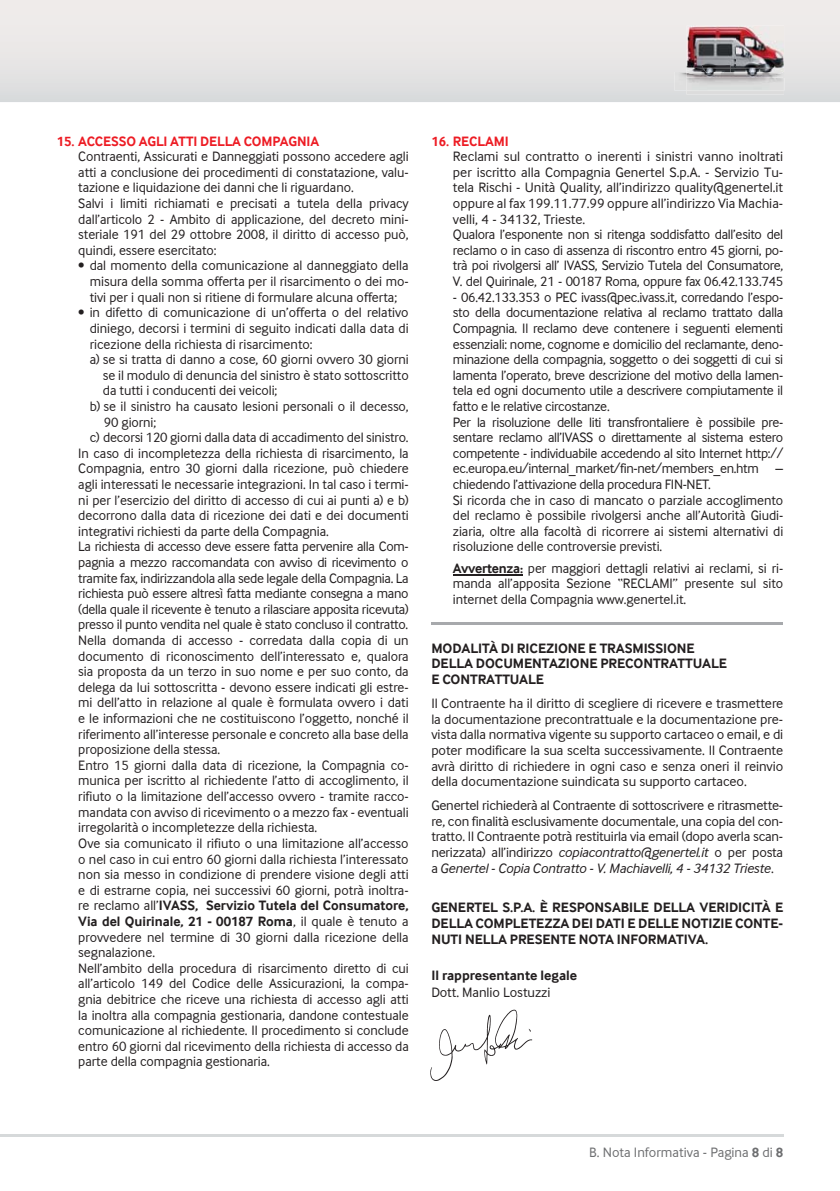
<style>
.page{position:relative;width:840px;height:1191px;background:#fff}
.page>*{position:absolute;margin:0;border:0;box-sizing:border-box;transform-origin:0 0}
.t1{font:14px/15.6px "Inter Face Da Ma";letter-spacing:-.005em;color:#231f20;text-align:justify}
.t2{font:700 14px/15.6px "Inter Face Da Ma";letter-spacing:-.005em;color:#231f20}
.t3{font:700 14px "Inter Face Da Ma";letter-spacing:-.005em;color:#ed1c24}
.t4{font:14px "Inter Face Da Ma";color:#6d6e70}
.s1{font-size:13px}
.s2{font-weight:400}
.s3{font-weight:700}
.s4{font-style:italic}
</style>
<div class="page">
<svg style="left:0;top:0;width:839px;height:102px;background:#e7e5e5"></svg>
<hr style="left:0;top:1134px;width:782px;height:2px;background:#d6d9da">
<img style="left:674px;top:72px;width:110px;height:18px">
<img style="left:686px;top:90px;width:97px;height:4px">
<img style="left:686px;top:78px;width:97px;height:12px">
<img style="left:686px;top:26px;width:97px;height:52px">
<img style="left:701px;top:65px;width:29px;height:3px">
<img style="left:686px;top:69px;width:96px;height:6px">
<svg style="left:702px;top:68px;width:28px;height:5px"></svg>
<hr style="left:431px;top:622px;width:351px;height:2px;background:#a7a9ac">
<hr style="left:452px;top:574px;width:70px;height:1px;background:#231f20">
<img style="left:430px;top:1009px;width:103px;height:72px">
<p class="t3" style="left:57px;top:133px;width:264px">15. ACCESSO AGLI ATTI DELLA COMPAGNIA</p>
<p class="t1" style="left:78px;top:149px;width:332px;text-align:left">Contraenti, Assicurati e Danneggiati possono accedere agli atti a conclusione dei procedimenti di constatazione, valu&shy;tazione e liquidazione dei danni che li riguardano.<br>Salvi i limiti richiamati e precisati a tutela della privacy dall’articolo 2 - Ambito di applicazione, del decreto mini&shy;steriale 191 del 29 ottobre 2008, il diritto di accesso può, quindi, essere esercitato:</p>
<p class="t1" style="left:90px;top:258px;width:320px;text-indent:-11px"><span class="s1">•</span> dal momento della comunicazione al danneggiato della misura della somma offerta per il risarcimento o dei mo&shy;tivi per i quali non si ritiene di formulare alcuna offerta;</p>
<p class="t1" style="left:78px;top:305px;width:331px"><span class="s1">•</span> in difetto di comunicazione di un’offerta o del relativo</p>
<p class="t1" style="left:90px;top:320px;width:320px">diniego, decorsi i termini di seguito indicati dalla data di</p>
<p class="t1" style="left:90px;top:336px;width:224px">ricezione della richiesta di risarcimento:</p>
<p class="t1" style="left:90px;top:351px;width:320px">a) se si tratta di danno a cose, 60 giorni ovvero 30 giorni</p>
<p class="t1" style="left:103px;top:367px;width:307px">se il modulo di denuncia del sinistro è stato sottoscritto</p>
<p class="t1" style="left:103px;top:383px;width:176px">da tutti i conducenti dei veicoli;</p>
<p class="t1" style="left:90px;top:398px;width:320px">b) se il sinistro ha causato lesioni personali o il decesso,</p>
<p class="t1" style="left:104px;top:414px;width:54px">90 giorni;</p>
<p class="t1" style="left:90px;top:429px;width:320px">c) decorsi 120 giorni dalla data di accadimento del sinistro.</p>
<p class="t1" style="left:78px;top:445px;width:332px">In caso di incompletezza della richiesta di risarcimento, la</p>
<p class="t1" style="left:78px;top:461px;width:332px">Compagnia, entro 30 giorni dalla ricezione, può chiedere</p>
<p class="t1" style="left:78px;top:476px;width:332px">agli interessati le necessarie integrazioni. In tal caso i termi-</p>
<p class="t1" style="left:78px;top:492px;width:332px">ni per l’esercizio del diritto di accesso di cui ai punti a) e b)</p>
<p class="t1" style="left:78px;top:507px;width:332px">decorrono dalla data di ricezione dei dati e dei documenti</p>
<p class="t1" style="left:78px;top:523px;width:252px">integrativi richiesti da parte della Compagnia.</p>
<p class="t1" style="left:78px;top:539px;width:332px">La richiesta di accesso deve essere fatta pervenire alla Com-</p>
<p class="t1" style="left:78px;top:554px;width:331px">pagnia a mezzo raccomandata con avviso di ricevimento o</p>
<p class="t1" style="left:78px;top:570px;width:331px">tramite fax, indirizzandola alla sede legale della Compagnia. La</p>
<p class="t1" style="left:78px;top:585px;width:331px">richiesta può essere altresì fatta mediante consegna a mano</p>
<p class="t1" style="left:78px;top:601px;width:332px">(della quale il ricevente è tenuto a rilasciare apposita ricevuta)</p>
<p class="t1" style="left:78px;top:617px;width:331px">presso il punto vendita nel quale è stato concluso il contratto.</p>
<p class="t1" style="left:78px;top:632px;width:332px">Nella domanda di accesso - corredata dalla copia di un</p>
<p class="t1" style="left:78px;top:648px;width:332px">documento di riconoscimento dell’interessato e, qualora</p>
<p class="t1" style="left:78px;top:663px;width:332px">sia proposta da un terzo in suo nome e per suo conto, da</p>
<p class="t1" style="left:78px;top:679px;width:331px">delega da lui sottoscritta - devono essere indicati gli estre-</p>
<p class="t1" style="left:78px;top:695px;width:331px">mi dell’atto in relazione al quale è formulata ovvero i dati</p>
<p class="t1" style="left:78px;top:710px;width:332px">e le informazioni che ne costituiscono l’oggetto, nonché il</p>
<p class="t1" style="left:78px;top:726px;width:332px">riferimento all’interesse personale e concreto alla base della</p>
<p class="t1" style="left:78px;top:741px;width:143px">proposizione della stessa.</p>
<p class="t1" style="left:78px;top:757px;width:332px">Entro 15 giorni dalla data di ricezione, la Compagnia co-</p>
<p class="t1" style="left:78px;top:773px;width:332px">munica per iscritto al richiedente l’atto di accoglimento, il</p>
<p class="t1" style="left:78px;top:788px;width:331px">rifiuto o la limitazione dell’accesso ovvero - tramite racco-</p>
<p class="t1" style="left:78px;top:804px;width:332px">mandata con avviso di ricevimento o a mezzo fax - eventuali</p>
<p class="t1" style="left:78px;top:819px;width:240px">irregolarità o incompletezze della richiesta.</p>
<p class="t1" style="left:78px;top:835px;width:331px">Ove sia comunicato il rifiuto o una limitazione all’accesso</p>
<p class="t1" style="left:78px;top:851px;width:331px">o nel caso in cui entro 60 giorni dalla richiesta l’interessato</p>
<p class="t1" style="left:78px;top:866px;width:331px">non sia messo in condizione di prendere visione degli atti</p>
<p class="t1" style="left:78px;top:882px;width:331px">e di estrarne copia, nei successivi 60 giorni, potrà inoltra-</p>
<p class="t2" style="left:78px;top:897px;width:331px"><span class="s2">re reclamo all’</span>IVASS, Servizio Tutela del Consumatore,</p>
<p class="t2" style="left:78px;top:913px;width:331px">Via del Quirinale, 21 - 00187 Roma<span class="s2">, il quale è tenuto a</span></p>
<p class="t1" style="left:78px;top:929px;width:332px">provvedere nel termine di 30 giorni dalla ricezione della</p>
<p class="t1" style="left:78px;top:944px;width:78px">segnalazione.</p>
<p class="t1" style="left:78px;top:960px;width:332px">Nell’ambito della procedura di risarcimento diretto di cui</p>
<p class="t1" style="left:78px;top:975px;width:332px">all’articolo 149 del Codice delle Assicurazioni, la compa-</p>
<p class="t1" style="left:78px;top:991px;width:332px">gnia debitrice che riceve una richiesta di accesso agli atti</p>
<p class="t1" style="left:78px;top:1007px;width:332px">la inoltra alla compagnia gestionaria, dandone contestuale</p>
<p class="t1" style="left:78px;top:1022px;width:332px">comunicazione al richiedente. Il procedimento si conclude</p>
<p class="t1" style="left:78px;top:1038px;width:332px">entro 60 giorni dal ricevimento della richiesta di accesso da</p>
<p class="t1" style="left:78px;top:1053px;width:193px">parte della compagnia gestionaria.</p>
<p class="t3" style="left:431px;top:133px;width:79px">16. RECLAMI</p>
<p class="t1" style="left:452px;top:149px;width:332px;text-align:left">Reclami sul contratto o inerenti i sinistri vanno inoltrati per iscritto alla Compagnia Genertel S.p.A. - Servizio Tu&shy;tela Rischi - Unità Quality, all’indirizzo quality@genertel.it oppure al fax 199.11.77.99 oppure all’indirizzo Via Machia&shy;velli, 4 - 34132, Trieste.<br>Qualora l’esponente non si ritenga soddisfatto dall’esito del reclamo o in caso di assenza di riscontro entro 45 giorni, po&shy;trà poi rivolgersi all’ IVASS, Servizio Tutela del Consumatore, V. del Quirinale, 21 - 00187 Roma, oppure fax 06.42.133.745</p>
<p class="t1" style="left:452px;top:289px;width:332px;text-align:left">- 06.42.133.353 o PEC ivass@pec.ivass.it, corredando l’espo&shy;sto della documentazione relativa al reclamo trattato dalla Compagnia. Il reclamo deve contenere i seguenti elementi essenziali: nome, cognome e domicilio del reclamante, deno&shy;minazione della compagnia, soggetto o dei soggetti di cui si lamenta l’operato, breve descrizione del motivo della lamen&shy;tela ed ogni documento utile a descrivere compiutamente il fatto e le relative circostanze.<br>Per la risoluzione delle liti transfrontaliere è possibile pre&shy;sentare reclamo all’IVASS o direttamente al sistema estero competente - individuabile accedendo al sito Internet http:// ec.europa.eu/internal_market/fin-net/members_en.htm – chiedendo l’attivazione della procedura FIN-NET.<br>Si ricorda che in caso di mancato o parziale accoglimento del reclamo è possibile rivolgersi anche all’Autorità Giudi&shy;ziaria, oltre alla facoltà di ricorrere ai sistemi alternativi di risoluzione delle controversie previsti.</p>
<p class="t1" style="left:452px;top:560px;width:331px"><span class="s3">Avvertenza:</span> per maggiori dettagli relativi ai reclami, si ri&shy;manda all’apposita Sezione “RECLAMI” presente sul sito internet della Compagnia www.genertel.it.</p>
<p class="t2" style="left:431px;top:640px;width:297px">MODALITÀ DI RICEZIONE E TRASMISSIONE<br>DELLA DOCUMENTAZIONE PRECONTRATTUALE<br>E CONTRATTUALE</p>
<p class="t1" style="left:431px;top:695px;width:353px">Il Contraente ha il diritto di scegliere di ricevere e trasmettere la documentazione precontrattuale e la documentazione pre&shy;vista dalla normativa vigente su supporto cartaceo o email, e di poter modificare la sua scelta successivamente. Il Contraente avrà diritto di richiedere in ogni caso e senza oneri il reinvio della documentazione suindicata su supporto cartaceo.</p>
<p class="t1" style="left:431px;top:797px;width:353px">Genertel richiederà al Contraente di sottoscrivere e ritrasmette&shy;re, con finalità esclusivamente documentale, una copia del con&shy;tratto. Il Contraente potrà restituirla via email (dopo averla scan&shy;nerizzata) all’indirizzo <span class="s4">copiacontratto@genertel.it</span> o per posta a <span class="s4">Genertel - Copia Contratto - V. Machiavelli, 4 - 34132 Trieste</span>.</p>
<p class="t2" style="left:431px;top:899px;width:353px;text-align:justify">GENERTEL S.P.A. È RESPONSABILE DELLA VERIDICITÀ E DELLA COMPLETEZZA DEI DATI E DELLE NOTIZIE CONTE-NUTI NELLA PRESENTE NOTA INFORMATIVA.</p>
<p class="t2" style="left:431px;top:967px;width:147px">Il rappresentante legale</p>
<p class="t1" style="left:431px;top:984px;width:121px">Dott. Manlio Lostuzzi</p>
<p class="t4" style="left:589px;top:1144px;width:195px">B. Nota Informativa - Pagina <span class="s3">8</span> di <span class="s3">8</span></p>
</div>
